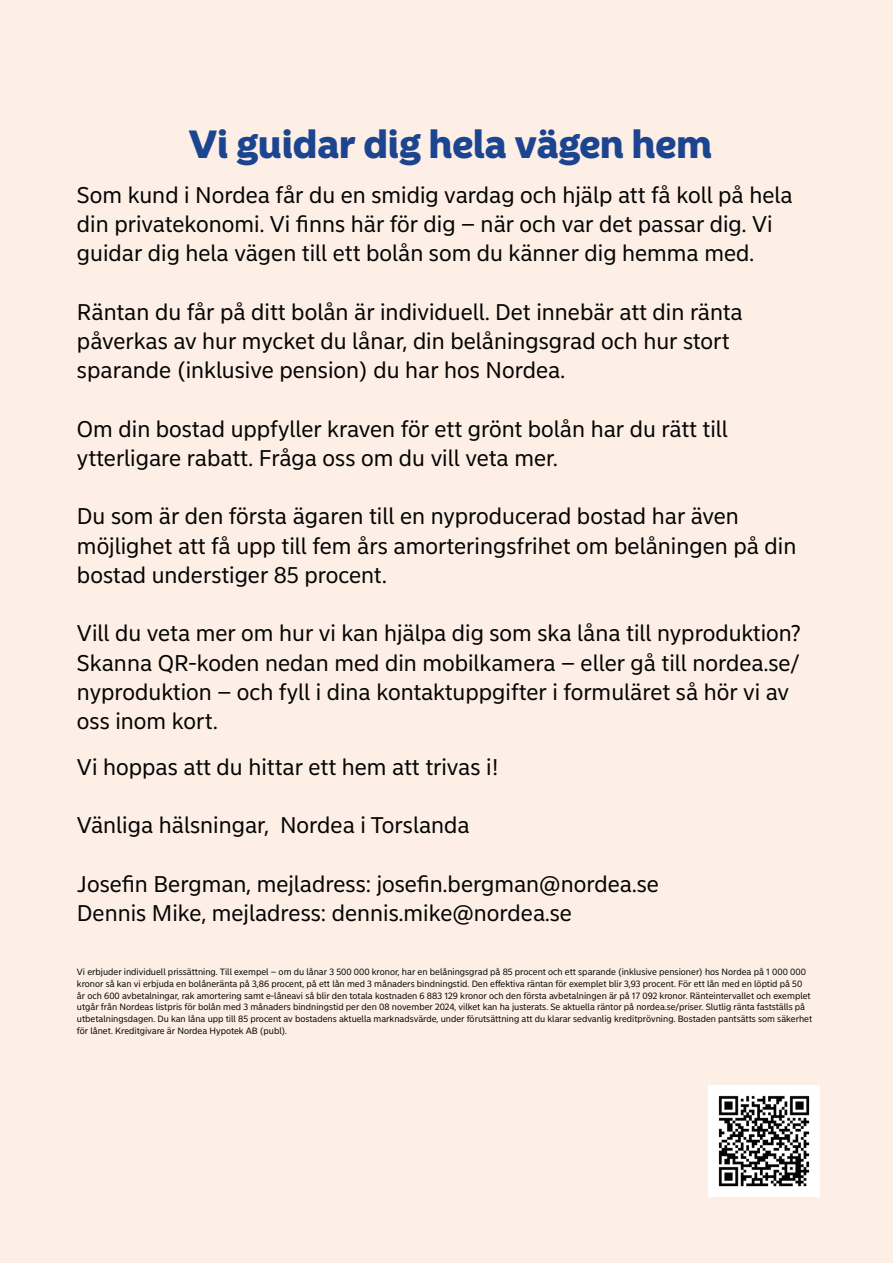
<style>
.page{position:relative;width:893px;height:1263px;background:#fdeee6}
.page>*{position:absolute;margin:0;border:0;box-sizing:border-box;transform-origin:0 0}
.t1{font:900 39px "Nordea Sans Large";color:#1c4590}
.t2{font:22.5px/29.2px "Nordea Sans Small";color:#040503}
.t3{font:9px/11.7px "Nordea Sans Small";color:#040503}
</style>
<div class="page">
<img style="left:709px;top:1085px;width:111px;height:111px">
<h1 class="t1" style="left:189px;top:120px;width:524px">Vi guidar dig hela vägen hem</h1>
<p class="t2" style="left:77px;top:180px;width:717px">Som kund i Nordea får du en smidig vardag och hjälp att få koll på hela din privatekonomi. Vi finns här för dig – när och var det passar dig. Vi guidar dig hela vägen till ett bolån som du känner dig hemma med.</p>
<p class="t2" style="left:77px;top:297px;width:667px">Räntan du får på ditt bolån är individuell. Det innebär att din ränta påverkas av hur mycket du lånar, din belåningsgrad och hur stort sparande (inklusive pension) du har hos Nordea.</p>
<p class="t2" style="left:77px;top:414px;width:652px">Om din bostad uppfyller kraven för ett grönt bolån har du rätt till ytterligare rabatt. Fråga oss om du vill veta mer.</p>
<p class="t2" style="left:77px;top:502px;width:721px">Du som är den första ägaren till en nyproducerad bostad har även möjlighet att få upp till fem års amorteringsfrihet om belåningen på din bostad understiger 85 procent.</p>
<p class="t2" style="left:77px;top:619px;width:725px">Vill du veta mer om hur vi kan hjälpa dig som ska låna till nyproduktion?<br>Skanna QR-koden nedan med din mobilkamera – eller gå till nordea.se/ nyproduktion – och fyll i dina kontaktuppgifter i formuläret så hör vi av oss inom kort.</p>
<p class="t2" style="left:77px;top:753px;width:423px">Vi hoppas att du hittar ett hem att trivas i!</p>
<p class="t2" style="left:77px;top:811px;width:394px">Vänliga hälsningar, Nordea i Torslanda</p>
<p class="t2" style="left:77px;top:870px;width:583px">Josefin Bergman, mejladress: josefin.bergman@nordea.se<br>Dennis Mike, mejladress: dennis.mike@nordea.se</p>
<p class="t3" style="left:77px;top:966px;width:737px">Vi erbjuder individuell prissättning. Till exempel – om du lånar 3 500 000 kronor, har en belåningsgrad på 85 procent och ett sparande (inklusive pensioner) hos Nordea på 1 000 000 kronor så kan vi erbjuda en bolåneränta på 3,86 procent, på ett lån med 3 månaders bindningstid. Den effektiva räntan för exemplet blir 3,93 procent. För ett lån med en löptid på 50 år och 600 avbetalningar, rak amortering samt e-låneavi så blir den totala kostnaden 6 883 129 kronor och den första avbetalningen är på 17 092 kronor. Ränteintervallet och exemplet utgår från Nordeas listpris för bolån med 3 månaders bindningstid per den 08 november 2024, vilket kan ha justerats. Se aktuella räntor på nordea.se/priser. Slutlig ränta fastställs på utbetalningsdagen. Du kan låna upp till 85 procent av bostadens aktuella marknadsvärde, under förutsättning att du klarar sedvanlig kreditprövning. Bostaden pantsätts som säkerhet för lånet. Kreditgivare är Nordea Hypotek AB (publ).</p>
</div>
